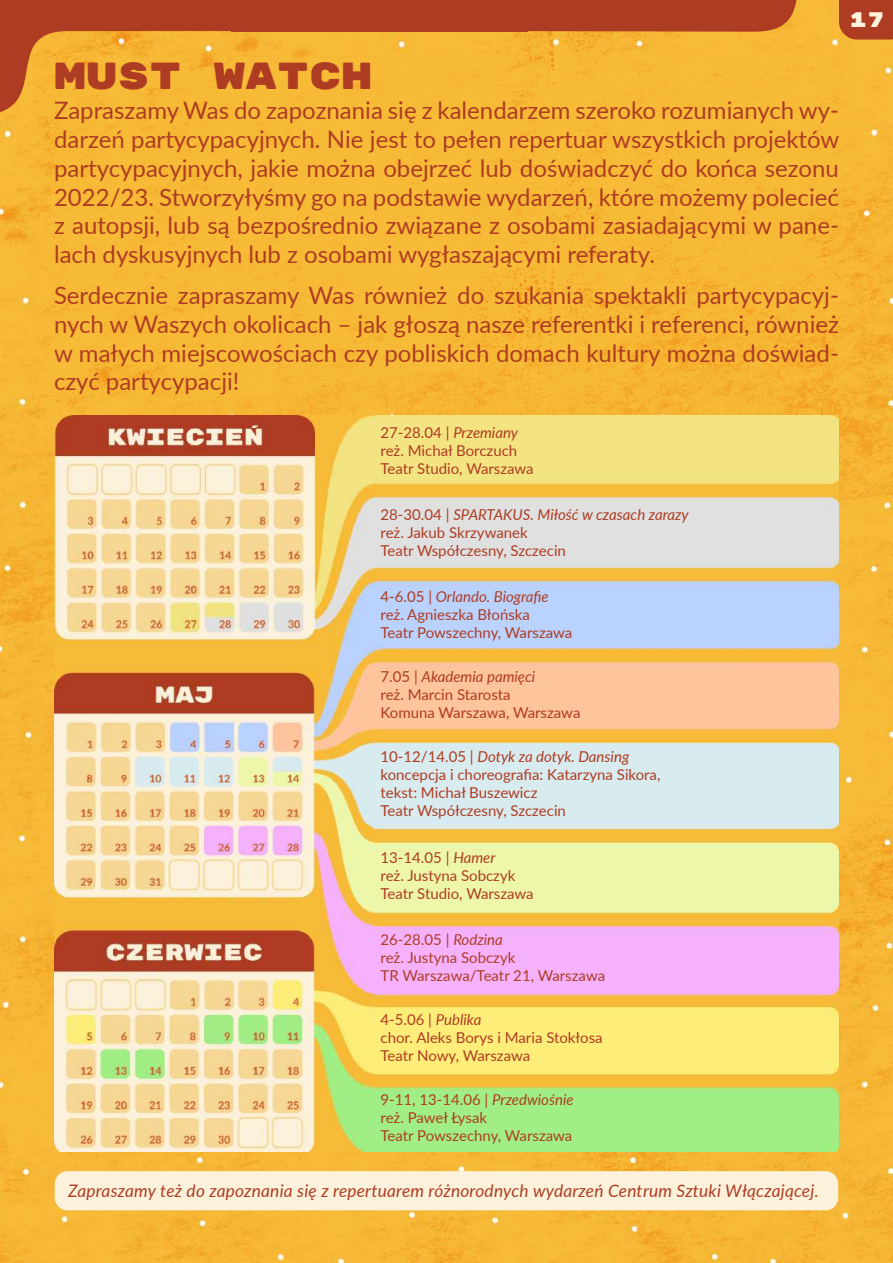
<style>
.page{position:relative;width:893px;height:1263px;background:#fff}
.page>*{position:absolute;margin:0;border:0;box-sizing:border-box;transform-origin:0 0}
.t1{font:37.5px "Rubik Mono One";color:#ae3c23}
.t2{font:24px/28.8px "Lato";color:#ae3c23;text-align:justify}
.t3{font:21px "Rubik Mono One";color:#fcf2db}
.t4{font:italic 17.25px "Lato";letter-spacing:.015em;color:#ae3c23}
.t5{font:15px/18px "Lato";color:#ae3c23}
.s1{font-style:italic}
</style>
<div class="page">
<img style="left:0;top:32px;width:893px;height:1231px">
<img style="left:47px;top:54px;width:812px;height:356px">
<img style="left:54px;top:416px;width:784px;height:735px">
<svg style="left:0;top:0;width:275px;height:116px;background:#e0912f"></svg>
<div style="left:231px;top:0;width:296px;height:32px;background:#ae3c23"></div>
<div style="left:55px;top:1171px;width:783px;height:39px;background:#fcf2db;border-radius:13px"></div>
<svg style="left:450px;top:0;width:443px;height:40px;background:#c25e28"></svg>
<h3 class="t3" style="left:849px;top:9px;width:37px">17</h3>
<h1 class="t1" style="left:54px;top:57px;width:320px">MUST WATCH</h1>
<p class="t2" style="left:54px;top:95px;width:787px">Zapraszamy Was do zapoznania się z kalendarzem szeroko rozumianych wy&shy;darzeń partycypacyjnych. Nie jest to pełen repertuar wszystkich projektów partycypacyjnych, jakie można obejrzeć lub doświadczyć do końca sezonu 2022/23. Stworzyłyśmy go na podstawie wydarzeń, które możemy polecieć z autopsji, lub są bezpośrednio związane z osobami zasiadającymi w pane&shy;lach dyskusyjnych lub z osobami wygłaszającymi referaty.</p>
<p class="t2" style="left:54px;top:280px;width:786px">Serdecznie zapraszamy Was również do szukania spektakli partycypacyj&shy;nych w Waszych okolicach – jak głoszą nasze referentki i referenci, również w małych miejscowościach czy pobliskich domach kultury można doświad&shy;czyć partycypacji!</p>
<p class="t5" style="left:381px;top:423px;width:155px">27-28.04 | <span class="s1">Przemiany </span>reż. Michał Borczuch<br>Teatr Studio, Warszawa</p>
<p class="t5" style="left:381px;top:505px;width:309px">28-30.04 | <span class="s1">SPARTAKUS. Miłość w czasach zarazy </span>reż. Jakub Skrzywanek<br>Teatr Współczesny, Szczecin</p>
<p class="t5" style="left:381px;top:587px;width:193px">4-6.05 | <span class="s1">Orlando. Biografie </span>reż. Agnieszka Błońska<br>Teatr Powszechny, Warszawa</p>
<p class="t5" style="left:381px;top:667px;width:201px">7.05 | <span class="s1">Akademia pamięci<br></span>reż. Marcin Starosta<br>Komuna Warszawa, Warszawa</p>
<p class="t5" style="left:381px;top:747px;width:281px">10-12/14.05 | <span class="s1">Dotyk za dotyk. Dansing </span>koncepcja i choreografia: Katarzyna Sikora, tekst: Michał Buszewicz<br>Teatr Współczesny, Szczecin</p>
<p class="t5" style="left:381px;top:848px;width:155px">13-14.05 | <span class="s1">Hamer<br></span>reż. Justyna Sobczyk<br>Teatr Studio, Warszawa</p>
<p class="t5" style="left:381px;top:930px;width:226px">26-28.05 | <span class="s1">Rodzina<br></span>reż. Justyna Sobczyk<br>TR Warszawa/Teatr 21, Warszawa</p>
<p class="t5" style="left:381px;top:1009px;width:224px">4-5.06 | <span class="s1">Publika<br></span>chor. Aleks Borys i Maria Stokłosa<br>Teatr Nowy, Warszawa</p>
<p class="t5" style="left:381px;top:1090px;width:195px">9-11, 13-14.06 | <span class="s1">Przedwiośnie </span>reż. Paweł Łysak<br>Teatr Powszechny, Warszawa</p>
<p class="t4" style="left:68px;top:1178px;width:752px">Zapraszamy też do zapoznania się z repertuarem różnorodnych wydarzeń Centrum Sztuki Włączającej.</p>
</div>
